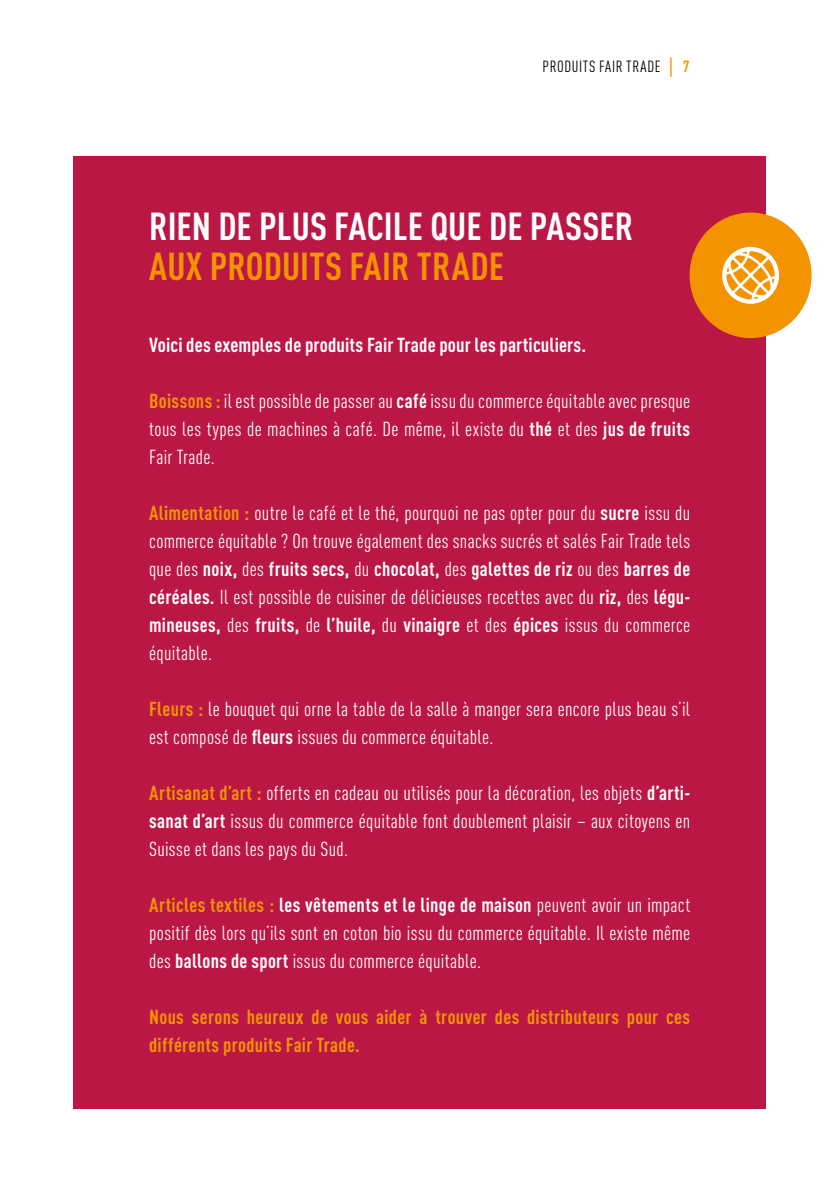
<style>
.page{position:relative;width:840px;height:1191px;background:#fff}
.page>*{position:absolute;margin:0;border:0;box-sizing:border-box;transform-origin:0 0}
.t1{font:700 condensed 38.4px "DINOT";letter-spacing:.005em;color:#fff}
.t2{font:700 condensed 38.4px "DINOT";letter-spacing:.005em;color:#f39300}
.t3{font:condensed 20px/28px "DINOT";letter-spacing:.02em;color:#fff;text-align:justify}
.t4{font:700 condensed 20px/28px "DINOT";letter-spacing:.015em;color:#f39300}
.t5{font:700 condensed 20px "DINOT";letter-spacing:.005em;color:#fff}
.t6{font:condensed 16px "DINOT";letter-spacing:.035em;color:#000}
.s1{font-family:"Arial";font-weight:700;font-stretch:normal;color:#f39200}
.s2{font-weight:700;color:#f39200}
.s3{font-weight:700;color:#f39300}
.s4{font-weight:700}
</style>
<div class="page">
<div style="left:74px;top:156px;width:691px;height:952px;background:#bb1745"></div>
<div style="left:689px;top:212px;width:122px;height:126px;background:#f39300;border-radius:50%"></div>
<svg style="left:722px;top:247px;width:56px;height:57px"></svg>
<p class="t6" style="left:542px;top:57px;width:148px">PRODUITS FAIR TRADE <span class="s1">│</span> <span class="s2">7</span></p>
<h1 class="t1" style="left:149px;top:203px;width:485px">Rien de plus facile que de passer</h1>
<h1 class="t2" style="left:149px;top:243px;width:356px">aux produits Fair Trade</h1>
<p class="t5" style="left:149px;top:333px;width:438px">Voici des exemples de produits Fair Trade pour les particuliers.</p>
<p class="t3" style="left:149px;top:387px;width:542px"><span class="s3">Boissons :</span> il est possible de passer au <span class="s4">café</span> issu du commerce équitable avec presque tous les types de machines à café. De même, il existe du <span class="s4">thé</span> et des <span class="s4">jus de fruits </span>Fair Trade.</p>
<p class="t3" style="left:149px;top:499px;width:542px"><span class="s3">Alimentation :</span> outre le café et le thé, pourquoi ne pas opter pour du <span class="s4">sucre</span> issu du commerce équitable ? On trouve également des snacks sucrés et salés Fair Trade tels que des <span class="s4">noix,</span> des <span class="s4">fruits secs,</span> du <span class="s4">chocolat,</span> des <span class="s4">galettes de riz</span> ou des <span class="s4">barres de céréales.</span> Il est possible de cuisiner de délicieuses recettes avec du <span class="s4">riz,</span> des <span class="s4">légu&shy;mineuses,</span> des <span class="s4">fruits,</span> de <span class="s4">l’huile,</span> du <span class="s4">vinaigre</span> et des <span class="s4">épices</span> issus du commerce équitable.</p>
<p class="t3" style="left:149px;top:695px;width:542px"><span class="s3">Fleurs :</span> le bouquet qui orne la table de la salle à manger sera encore plus beau s’il est composé de <span class="s4">fleurs</span> issues du commerce équitable.</p>
<p class="t3" style="left:149px;top:779px;width:542px"><span class="s3">Artisanat d’art :</span> offerts en cadeau ou utilisés pour la décoration, les objets <span class="s4">d’arti&shy;sanat d’art</span> issus du commerce équitable font doublement plaisir – aux citoyens en Suisse et dans les pays du Sud.</p>
<p class="t3" style="left:149px;top:891px;width:542px"><span class="s3">Articles textiles :</span> <span class="s4">les vêtements et le linge de maison</span> peuvent avoir un impact positif dès lors qu’ils sont en coton bio issu du commerce équitable. Il existe même des <span class="s4">ballons de sport</span> issus du commerce équitable.</p>
<p class="t4" style="left:149px;top:1003px;width:542px">Nous serons heureux de vous aider à trouver des distributeurs pour ces différents produits Fair Trade.</p>
</div>
